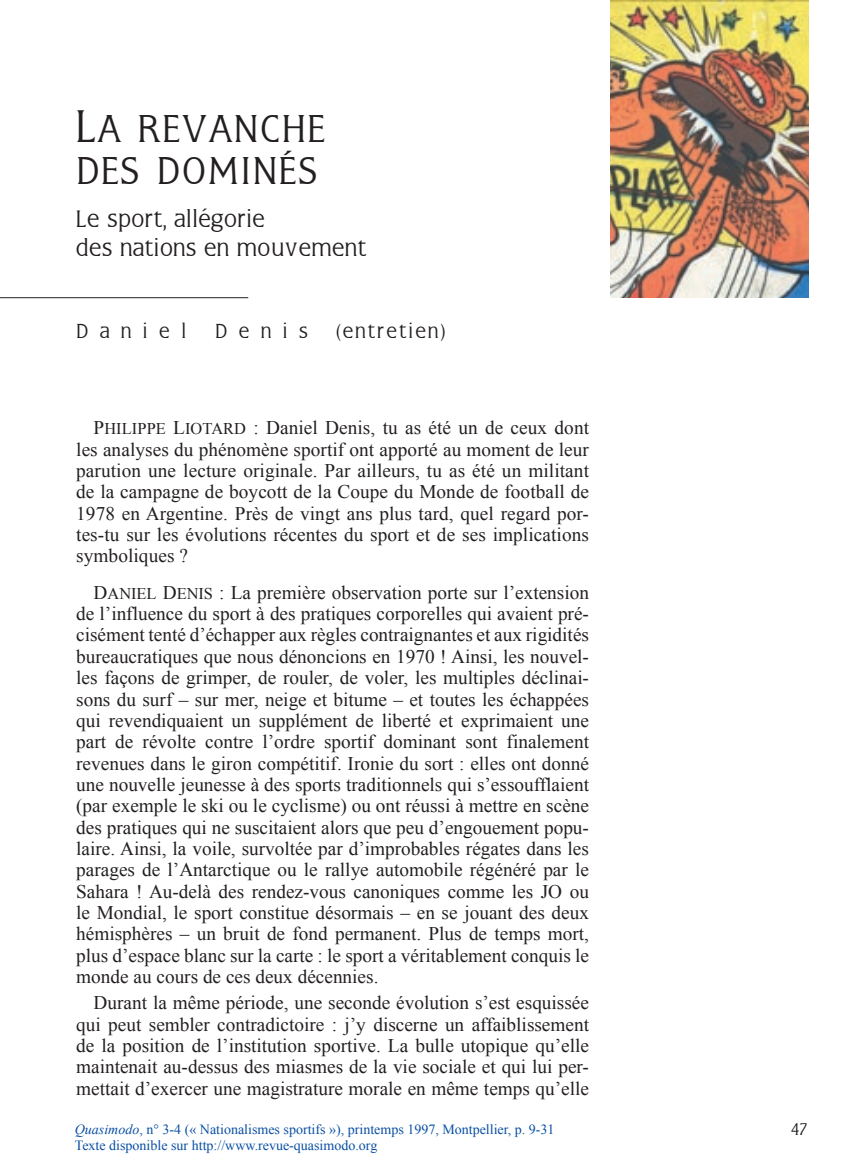
<style>
.page{position:relative;width:844px;height:1171px;background:#fff}
.page>*{position:absolute;margin:0;border:0;box-sizing:border-box;transform-origin:0 0}
.t1{font:40.25px/42px "Noblesse SSK";letter-spacing:.06em;color:#231f20}
.t2{font:24.5px/29.8px "Noblesse SSK";letter-spacing:.025em;color:#231f20}
.t3{font:21px "Noblesse SSK";letter-spacing:.55em;color:#231f20}
.t4{font:21px "Noblesse SSK";letter-spacing:.1em;color:#231f20}
.t5{font:19.25px/21.3px "Times New Roman";color:#231f20;text-align:justify}
.t6{font:17.5px "Noblesse SSK";color:#231f20}
.t7{font:14px/16.8px "Times New Roman";color:#094fa3}
.s1{font-size:47.25px}
.s2{font-size:16.45px}
.s3{font-style:italic}
</style>
<div class="page">
<hr style="left:0;top:297px;width:248px;height:1px;background:#231f20">
<img style="left:610px;top:1px;width:198px;height:297px">
<h1 class="t1" style="left:76px;top:108px;width:250px"><span class="s1">L</span>A REVANCHE<br>DES DOMINÉS</h1>
<p class="t2" style="left:76px;top:204px;width:291px">Le sport, allégorie<br>des nations en mouvement</p>
<p class="t3" style="left:76px;top:319px;width:111px">Daniel</p>
<p class="t3" style="left:215px;top:319px;width:94px">Denis</p>
<p class="t4" style="left:336px;top:319px;width:110px">(entretien)</p>
<p class="t5" style="left:76px;top:417px;width:514px;text-indent:17px">P<span class="s2">HILIPPE</span> L<span class="s2">IOTARD</span> : Daniel Denis, tu as été un de ceux dont les analyses du phénomène sportif ont apporté au moment de leur parution une lecture originale. Par ailleurs, tu as été un militant de la campagne de boycott de la Coupe du Monde de football de 1978 en Argentine. Près de vingt ans plus tard, quel regard por&shy;tes-tu sur les évolutions récentes du sport et de ses implications symboliques ?</p>
<p class="t5" style="left:76px;top:581px;width:514px;text-indent:17px">D<span class="s2">ANIEL</span> D<span class="s2">ENIS</span> : La première observation porte sur l’extension de l’influence du sport à des pratiques corporelles qui avaient pré&shy;cisément tenté d’échapper aux règles contraignantes et aux rigidités bureaucratiques que nous dénoncions en 1970 ! Ainsi, les nouvel&shy;les façons de grimper, de rouler, de voler, les multiples déclinai&shy;sons du surf – sur mer, neige et bitume – et toutes les échappées qui revendiquaient un supplément de liberté et exprimaient une part de révolte contre l’ordre sportif dominant sont finalement revenues dans le giron compétitif. Ironie du sort : elles ont donné une nouvelle jeunesse à des sports traditionnels qui s’essoufflaient (par exemple le ski ou le cyclisme) ou ont réussi à mettre en scène des pratiques qui ne suscitaient alors que peu d’engouement popu&shy;laire. Ainsi, la voile, survoltée par d’improbables régates dans les parages de l’Antarctique ou le rallye automobile régénéré par le Sahara ! Au-delà des rendez-vous canoniques comme les JO ou le Mondial, le sport constitue désormais – en se jouant des deux hémisphères – un bruit de fond permanent. Plus de temps mort, plus d’espace blanc sur la carte : le sport a véritablement conquis le monde au cours de ces deux décennies.</p>
<p class="t5" style="left:76px;top:992px;width:514px;text-indent:17px">Durant la même période, une seconde évolution s’est esquissée qui peut sembler contradictoire : j’y discerne un affaiblissement de la position de l’institution sportive. La bulle utopique qu’elle maintenait au-dessus des miasmes de la vie sociale et qui lui per&shy;mettait d’exercer une magistrature morale en même temps qu’elle</p>
<p class="t7" style="left:75px;top:1120px;width:481px"><span class="s3">Quasimodo</span>, n° 3-4 (« Nationalismes sportifs »), printemps 1997, Montpellier, p. 9-31<br>Texte disponible sur http://www.revue-quasimodo.org</p>
<p class="t6" style="left:791px;top:1118px;width:18px">47</p>
</div>
